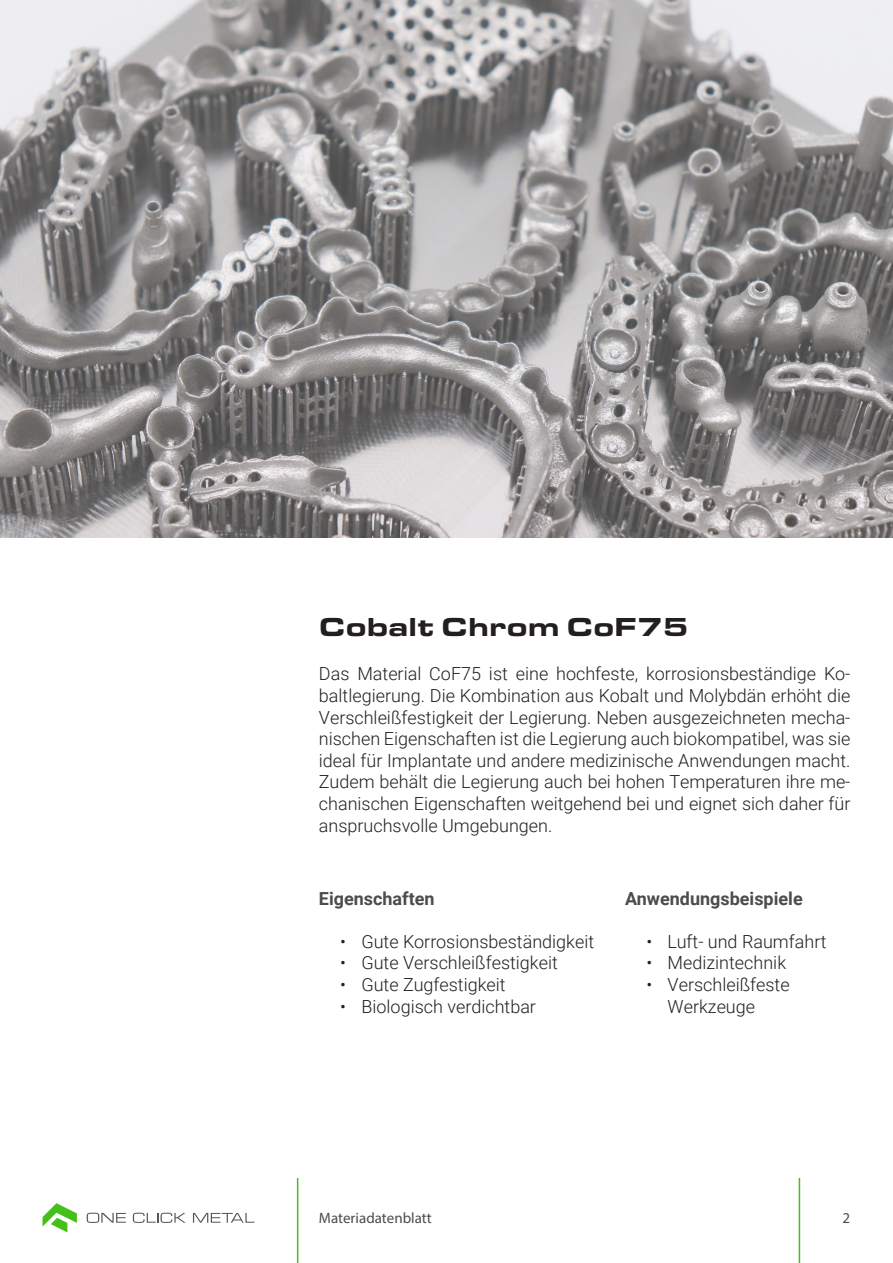
<style>
.page{position:relative;width:893px;height:1263px;background:#fff}
.page>*{position:absolute;margin:0;border:0;box-sizing:border-box;transform-origin:0 0}
.Titel_18_fett{font:900 27px "Eurostile Ext";color:#231f20}
.Text_12_normal{font:300 18px/21.6px "Roboto";color:#231f20}
.Text_12_fett{font:700 18px "Roboto";color:#4b4c4d}
.Text_12_normal-2{font:700 18px "Roboto";color:#4b4c4d}
.t1{font:15px "Myriad Pro";color:#4b4c4d}
</style>
<div class="page">
<svg style="left:87px;top:1213px;width:39px;height:10px"></svg>
<svg style="left:133px;top:1213px;width:53px;height:10px"></svg>
<svg style="left:193px;top:1213px;width:61px;height:10px"></svg>
<svg style="left:43px;top:1203px;width:34px;height:29px"></svg>
<hr style="left:799px;top:1178px;width:1px;height:85px;background:#45c01a">
<hr style="left:297px;top:1178px;width:1px;height:85px;background:#45c01a">
<img style="left:0;top:0;width:893px;height:538px">
<p class="Titel_18_fett" style="left:319px;top:606px;width:371px">Cobalt Chrom CoF75</p>
<p class="Text_12_normal" style="left:319px;top:662px;width:533px;text-align:justify">Das Material CoF75 ist eine hochfeste, korrosionsbeständige Ko&shy;baltlegierung. Die Kombination aus Kobalt und Molybdän erhöht die Verschleißfestigkeit der Legierung. Neben ausgezeichneten mecha&shy;nischen Eigenschaften ist die Legierung auch biokompatibel, was sie ideal für Implantate und andere medizinische Anwendungen macht.<br>Zudem behält die Legierung auch bei hohen Temperaturen ihre me&shy;chanischen Eigenschaften weitgehend bei und eignet sich daher für anspruchsvolle Umgebungen.</p>
<p class="Text_12_normal-2" style="left:319px;top:886px;width:117px">Eigenschaften</p>
<p class="Text_12_normal" style="left:340px;top:930px;width:255px">• Gute Korrosionsbeständigkeit</p>
<p class="Text_12_normal" style="left:340px;top:951px;width:219px">• Gute Verschleißfestigkeit</p>
<p class="Text_12_normal" style="left:340px;top:973px;width:167px">• Gute Zugfestigkeit</p>
<p class="Text_12_normal" style="left:340px;top:995px;width:197px">• Biologisch verdichtbar</p>
<p class="Text_12_fett" style="left:625px;top:886px;width:179px">Anwendungsbeispiele</p>
<p class="Text_12_normal" style="left:646px;top:930px;width:182px">• Luft- und Raumfahrt</p>
<p class="Text_12_normal" style="left:646px;top:951px;width:141px">• Medizintechnik</p>
<p class="Text_12_normal" style="left:668px;top:973px;width:124px;text-indent:-21px">• Verschleißfeste<br>Werkzeuge</p>
<p class="t1" style="left:319px;top:1209px;width:114px">Materiadatenblatt</p>
<p class="t1" style="left:842px;top:1209px;width:9px">2</p>
</div>
